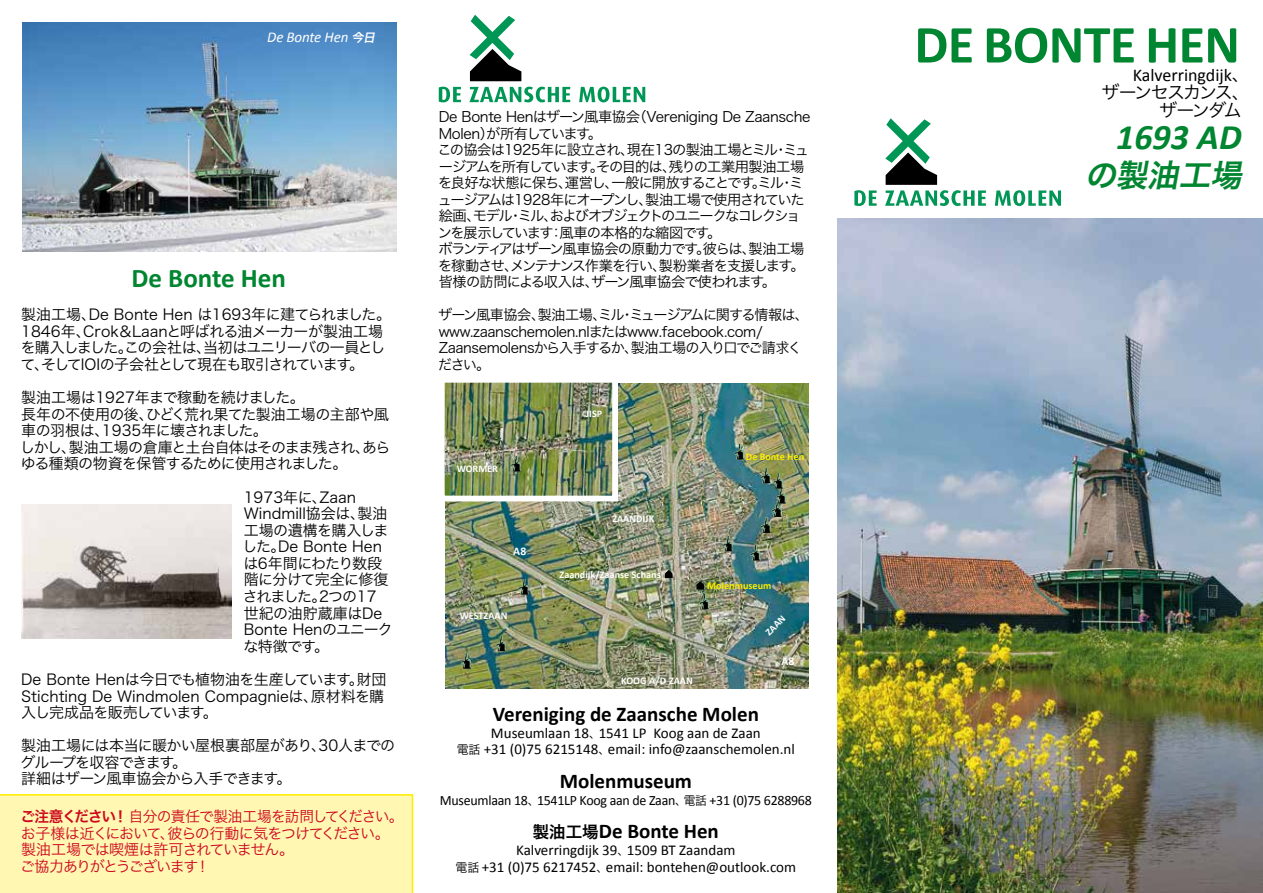
<style>
.page{position:relative;width:1263px;height:893px;background:#fff}
.page>*{position:absolute;margin:0;border:0;box-sizing:border-box;transform-origin:0 0}
.t1{font:700 54px "Calibri";letter-spacing:-.01em;color:#008530}
.t2{font:italic 700 36px "Calibri";color:#008530}
.t3{font:italic 31.5px "Hira Kaku Pro N W6";color:#008530}
.t4{font:700 27px "Calibri";color:#008530}
.t5{font:700 21px "Calibri";color:#000}
.t6{font:18px "Calibri";color:#000}
.t7{font:18px/18px "Hira Kaku Pro N W3";letter-spacing:-.1em;color:#000}
.t8{font:15px/16.5px "Hira Kaku Pro N W3";letter-spacing:-.03em;color:#000}
.t9{font:15px/16.5px "Hira Kaku Pro N W3";color:#000}
.t10{font:15px/16.8px "Calibri";color:#000;text-align:center}
.t11{font:15px/16.6px "Hira Kaku Pro N W3";letter-spacing:-.065em;color:#cd071e}
.t12{font:italic 15px "Calibri";letter-spacing:-.01em;color:#fff}
.t13{font:14.25px/16.5px "Hira Kaku Pro N W3";letter-spacing:-.055em;color:#000}
.t14{font:14.25px/16.5px "Hira Kaku Pro N W3";letter-spacing:-.025em;color:#000}
.t15{font:14.25px "Calibri";letter-spacing:-.02em;color:#000}
.t16{font:700 11.7px "Calibri";color:#fff}
.t17{font:700 10.2px "Calibri";color:#fff}
.t18{font:700 10.2px "Calibri";color:#ffed00}
.s1{font-family:"Hira Kaku Pro N W6";font-size:12px}
.s2{font-family:"Hira Kaku Pro N W6"}
.s3{font-family:"Hira Kaku Pro N W3";font-size:12px}
.s4{font-family:"Hira Kaku Pro N W6";font-weight:400;font-size:16.5px}
.s5{font-family:"Hira Kaku Pro N W3"}
</style>
<div class="page">
<div style="left:0;top:794px;width:413px;height:99px;background:#fff7b2"></div>
<img style="left:446px;top:383px;width:363px;height:305px">
<svg style="left:665px;top:570px;width:8px;height:8px"></svg>
<img style="left:723px;top:536px;width:10px;height:15px">
<svg style="left:750px;top:545px;width:1px;height:16px"></svg>
<img style="left:751px;top:545px;width:9px;height:16px">
<svg style="left:761px;top:468px;width:25px;height:65px"></svg>
<img style="left:761px;top:468px;width:10px;height:15px">
<img style="left:735px;top:444px;width:10px;height:15px">
<img style="left:444px;top:382px;width:174px;height:119px">
<img style="left:511px;top:456px;width:10px;height:16px">
<svg style="left:696px;top:581px;width:13px;height:28px"></svg>
<img style="left:700px;top:593px;width:9px;height:16px">
<img style="left:519px;top:579px;width:10px;height:16px">
<img style="left:496px;top:635px;width:10px;height:16px">
<svg style="left:461px;top:653px;width:1px;height:16px"></svg>
<img style="left:462px;top:653px;width:9px;height:16px">
<img style="left:838px;top:219px;width:425px;height:674px">
<img style="left:22px;top:22px;width:374px;height:230px">
<svg style="left:854px;top:190px;width:22px;height:16px"></svg>
<svg style="left:885px;top:118px;width:101px;height:88px"></svg>
<svg style="left:995px;top:190px;width:66px;height:16px"></svg>
<svg style="left:470px;top:15px;width:51px;height:66px"></svg>
<svg style="left:439px;top:87px;width:22px;height:15px"></svg>
<svg style="left:469px;top:87px;width:101px;height:15px"></svg>
<svg style="left:579px;top:87px;width:66px;height:15px"></svg>
<img style="left:21px;top:505px;width:210px;height:133px">
<p class="t12" style="left:267px;top:27px;width:113px">De Bonte Hen <span class="s1">今日</span></p>
<h3 class="t4" style="left:131px;top:261px;width:156px">De Bonte Hen</h3>
<p class="t8" style="left:21px;top:305px;width:372px">製油工場、De Bonte Hen は1693年に建てられました。1846年、Crok＆Laanと呼ばれる油メーカーが製油工場を購入しました。この会社は、当初はユニリーバの一員として、そしてIOIの子会社として現在も取引されています。</p>
<p class="t8" style="left:20px;top:388px;width:372px">製油工場は1927年まで稼動を続けました。<br>長年の不使用の後、ひどく荒れ果てた製油工場の主部や風車の羽根は、1935年に壊されました。<br>しかし、製油工場の倉庫と土台自体はそのまま残され、あらゆる種類の物資を保管するために使用されました。</p>
<p class="t9" style="left:243px;top:488px;width:152px">1973年に、Zaan<br>Windmill協会は、製油工場の遺構を購入しました。De Bonte Henは6年間にわたり数段階に分けて完全に修復されました。2つの17世紀の油貯蔵庫はDe<br>Bonte Henのユニークな特徴です。</p>
<p class="t9" style="left:21px;top:670px;width:367px">De Bonte Henは今日でも植物油を生産しています。財団<br>Stichting De Windmolen Compagnieは、原材料を購入し完成品を販売しています。</p>
<p class="t8" style="left:21px;top:736px;width:376px">製油工場には本当に暖かい屋根裏部屋があり、30人までのグループを収容できます。<br>詳細はザーン風車協会から入手できます。</p>
<p class="t11" style="left:20px;top:807px;width:385px"><span class="s2">ご注意ください！</span> 自分の責任で製油工場を訪問してください。お子様は近くにおいて、彼らの行動に気をつけてください。製油工場では喫煙は許可されていません。<br>ご協力ありがとうございます！</p>
<p class="t13" style="left:438px;top:108px;width:374px">De Bonte Henはザーン風車協会（Vereniging De Zaansche Molen）が所有しています。<br>この協会は1925年に設立され、現在13の製油工場とミル・ミュージアムを所有しています。その目的は、残りの工業用製油工場を良好な状態に保ち、運営し、一般に開放することです。ミル・ミュージアムは1928年にオープンし、製油工場で使用されていた絵画、モデル・ミル、およびオブジェクトのユニークなコレクションを展示しています：風車の本格的な縮図です。<br>ボランティアはザーン風車協会の原動力です。彼らは、製油工場を稼動させ、メンテナンス作業を行い、製粉業者を支援します。皆様の訪問による収入は、ザーン風車協会で使われます。</p>
<p class="t14" style="left:438px;top:306px;width:372px">ザーン風車協会、製油工場、ミル・ミュージアムに関する情報は、www.zaanschemolen.nlまたはwww.facebook.com/<br>Zaansemolensから入手するか、製油工場の入り口でご請求ください。</p>
<p class="t17" style="left:457px;top:462px;width:43px">WORMER</p>
<p class="t16" style="left:513px;top:544px;width:15px">A8</p>
<p class="t17" style="left:460px;top:610px;width:49px">WESTZAAN</p>
<p class="t17" style="left:586px;top:407px;width:18px">JISP</p>
<p class="t18" style="left:746px;top:450px;width:60px">De Bonte Hen</p>
<p class="t17" style="left:612px;top:513px;width:43px">ZAANDIJK</p>
<p class="t17" style="left:560px;top:568px;width:103px">Zaandijk/Zaanse Schans</p>
<p class="t17" style="left:621px;top:674px;width:73px">KOOG A/D ZAAN</p>
<p class="t18" style="left:707px;top:579px;width:66px">Molenmuseum</p>
<p class="t17" style="left:762px;top:629px;width:25px;rotate:-45deg">ZAAN</p>
<p class="t16" style="left:781px;top:654px;width:14px">A8</p>
<h3 class="t5" style="left:493px;top:700px;width:268px">Vereniging de Zaansche Molen</h3>
<p class="t10" style="left:457px;top:724px;width:339px">Museumlaan 18<span class="s3">、</span>1541 LP Koog aan de Zaan<br><span class="s3">電話</span> +31 (0)75 6215148<span class="s3">、</span>email: info@zaanschemolen.nl</p>
<h3 class="t5" style="left:560px;top:767px;width:134px">Molenmuseum</h3>
<p class="t15" style="left:440px;top:791px;width:373px">Museumlaan 18<span class="s3">、</span>1541LP Koog aan de Zaan<span class="s3">、電話</span> +31 (0)75 6288968</p>
<h3 class="t5" style="left:533px;top:818px;width:188px"><span class="s4">製油工場</span>De Bonte Hen</h3>
<p class="t10" style="left:456px;top:842px;width:342px">Kalverringdijk 39<span class="s3">、</span>1509 BT Zaandam<br><span class="s3">電話</span> +31 (0)75 6217452<span class="s3">、</span>email: bontehen@outlook.com</p>
<h1 class="t1" style="left:914px;top:10px;width:327px">DE BONTE HEN</h1>
<p class="t6" style="left:1133px;top:63px;width:119px">Kalverringdijk<span class="s5">、</span></p>
<p class="t7" style="left:1159px;top:81px;width:92px;text-indent:-58px">ザーンセスカンス、ザーンダム</p>
<h2 class="t2" style="left:1116px;top:114px;width:127px">1693 AD</h2>
<h3 class="t3" style="left:1085px;top:146px;width:168px">の製油工場</h3>
</div>
